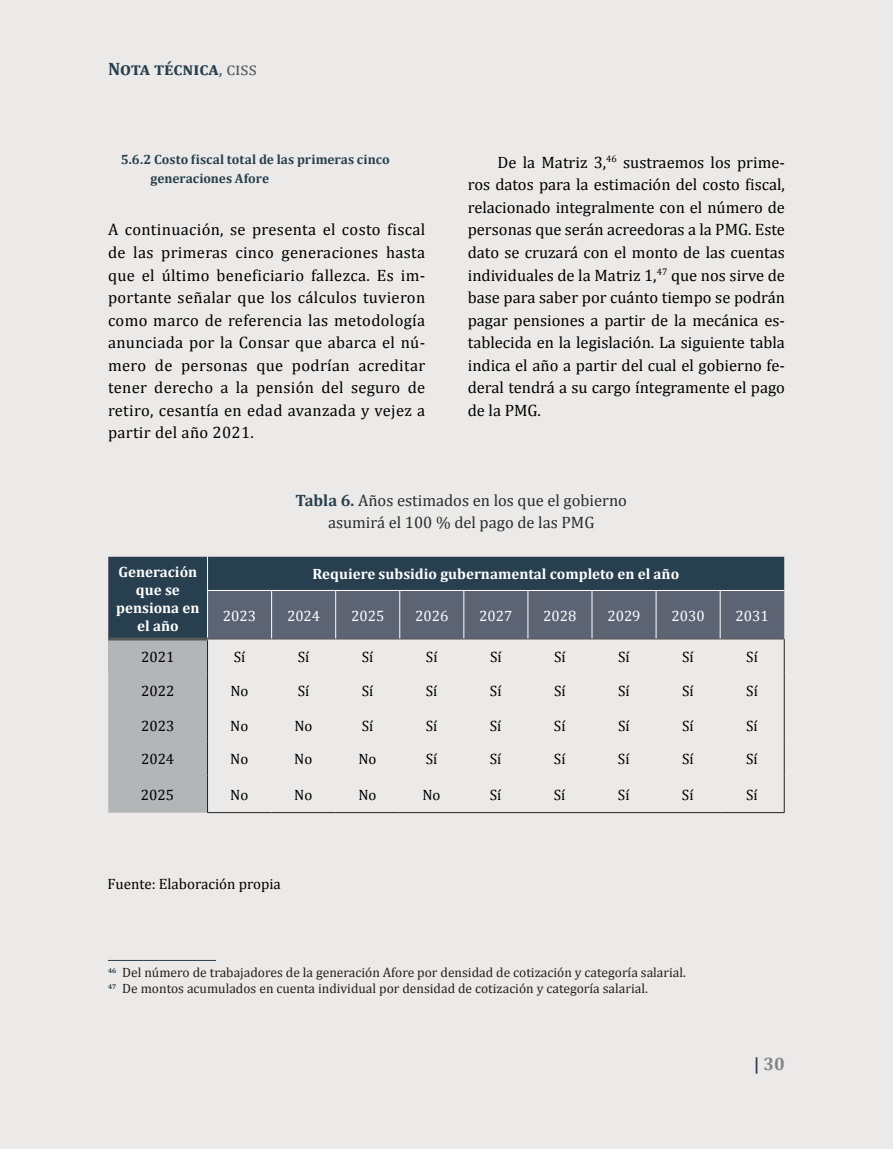
<style>
.page{position:relative;width:893px;height:1149px;background:#fff}
.page>*{position:absolute;margin:0;border:0;box-sizing:border-box;transform-origin:0 0}
.t1{font:700 18px "Cambria";color:#273f4e}
.t2{font:700 18px "Cambria";color:#808285}
.t3{font:16.5px/22.5px "Cambria";color:#000001;text-align:justify}
.t4{font:16.5px/22.5px "Cambria";color:#292d2f;text-align:center}
.t5{font:15px "Cambria";color:#000001}
.t6{font:700 15px/18px "Cambria";color:#fff;text-align:center}
.t7{font:15px "Cambria";color:#fff}
.t8{font:13.5px/16.2px "Cambria";color:#231f20}
.t9{font:700 13.5px/19.5px "Cambria";letter-spacing:.005em;color:#273f4e}
.s1{font-weight:400;color:#57585a}
.s2{font-weight:700;color:#273f4e}
.s3{color:#273f4e}
</style>
<div class="page">
<div style="left:0;top:0;width:893px;height:1148px;background:#ebeae8"></div>
<hr style="left:108px;top:959px;width:108px;height:1px;background:#273f4e">
<div style="left:108px;top:556px;width:676px;height:81px;background:#273f4e"></div>
<div style="left:208px;top:591px;width:576px;height:47px;background:#5c6473"></div>
<div style="left:108px;top:638px;width:100px;height:34px;background:#b2b6b6"></div>
<div style="left:108px;top:672px;width:99px;height:140px;background:#b2b6b6"></div>
<hr style="left:207px;top:556px;width:1px;height:34px;background:#fff">
<hr style="left:207px;top:590px;width:1px;height:47px;background:#fff">
<hr style="left:271px;top:590px;width:1px;height:48px;background:#fff">
<hr style="left:335px;top:590px;width:1px;height:48px;background:#fff">
<hr style="left:399px;top:590px;width:1px;height:48px;background:#fff">
<hr style="left:464px;top:590px;width:1px;height:48px;background:#fff">
<hr style="left:528px;top:590px;width:1px;height:48px;background:#fff">
<hr style="left:592px;top:590px;width:1px;height:48px;background:#fff">
<hr style="left:656px;top:590px;width:1px;height:48px;background:#fff">
<hr style="left:720px;top:590px;width:1px;height:48px;background:#fff">
<hr style="left:108px;top:637px;width:100px;height:3px;background:#57585a">
<hr style="left:207px;top:590px;width:65px;height:1px;background:#fff">
<hr style="left:272px;top:590px;width:64px;height:1px;background:#fff">
<hr style="left:336px;top:590px;width:64px;height:1px;background:#fff">
<hr style="left:400px;top:590px;width:64px;height:1px;background:#fff">
<hr style="left:464px;top:590px;width:64px;height:1px;background:#fff">
<hr style="left:528px;top:590px;width:64px;height:1px;background:#fff">
<hr style="left:592px;top:590px;width:64px;height:1px;background:#fff">
<hr style="left:656px;top:590px;width:64px;height:1px;background:#fff">
<hr style="left:720px;top:590px;width:64px;height:1px;background:#fff">
<hr style="left:208px;top:638px;width:64px;height:1px;background:#57585a">
<hr style="left:272px;top:638px;width:64px;height:1px;background:#57585a">
<hr style="left:336px;top:638px;width:64px;height:1px;background:#57585a">
<hr style="left:400px;top:638px;width:64px;height:1px;background:#57585a">
<hr style="left:464px;top:638px;width:64px;height:1px;background:#57585a">
<hr style="left:528px;top:638px;width:64px;height:1px;background:#57585a">
<hr style="left:592px;top:638px;width:64px;height:1px;background:#57585a">
<hr style="left:656px;top:638px;width:64px;height:1px;background:#57585a">
<hr style="left:720px;top:638px;width:64px;height:1px;background:#57585a">
<hr style="left:784px;top:639px;width:1px;height:33px;background:#231f20">
<hr style="left:207px;top:672px;width:1px;height:35px;background:#231f20">
<hr style="left:784px;top:672px;width:1px;height:35px;background:#231f20">
<hr style="left:207px;top:707px;width:1px;height:34px;background:#231f20">
<hr style="left:784px;top:707px;width:1px;height:34px;background:#231f20">
<hr style="left:207px;top:741px;width:1px;height:34px;background:#231f20">
<hr style="left:784px;top:741px;width:1px;height:34px;background:#231f20">
<hr style="left:207px;top:775px;width:1px;height:37px;background:#231f20">
<hr style="left:784px;top:775px;width:1px;height:37px;background:#231f20">
<hr style="left:207px;top:812px;width:65px;height:1px;background:#231f20">
<hr style="left:272px;top:812px;width:64px;height:1px;background:#231f20">
<hr style="left:336px;top:812px;width:64px;height:1px;background:#231f20">
<hr style="left:400px;top:812px;width:64px;height:1px;background:#231f20">
<hr style="left:464px;top:812px;width:64px;height:1px;background:#231f20">
<hr style="left:528px;top:812px;width:64px;height:1px;background:#231f20">
<hr style="left:592px;top:812px;width:64px;height:1px;background:#231f20">
<hr style="left:656px;top:812px;width:64px;height:1px;background:#231f20">
<hr style="left:720px;top:812px;width:64px;height:1px;background:#231f20">
<hr style="left:207px;top:640px;width:1px;height:32px;background:#231f20">
<p class="t1" style="left:108px;top:56px;width:150px">Nota técnica<span class="s1">, ciss</span></p>
<p class="t9" style="left:151px;top:149px;width:241px;text-indent:-30px">5.6.2 Costo fiscal total de las primeras cinco generaciones Afore</p>
<p class="t3" style="left:108px;top:218px;width:319px">A continuación, se presenta el costo fiscal de las primeras cinco generaciones hasta que el último beneficiario fallezca. Es im&shy;portante señalar que los cálculos tuvieron como marco de referencia las metodología anunciada por la Consar que abarca el nú&shy;mero de personas que podrían acreditar tener derecho a la pensión del seguro de retiro, cesantía en edad avanzada y vejez a partir del año 2021.</p>
<p class="t3" style="left:468px;top:151px;width:319px;text-indent:30px">De la Matriz 3,<sup>46</sup> sustraemos los prime&shy;ros datos para la estimación del costo fiscal, relacionado integralmente con el número de personas que serán acreedoras a la PMG. Este dato se cruzará con el monto de las cuentas individuales de la Matriz 1,<sup>47</sup> que nos sirve de base para saber por cuánto tiempo se podrán pagar pensiones a partir de la mecánica es&shy;tablecida en la legislación. La siguiente tabla indica el año a partir del cual el gobierno fe&shy;deral tendrá a su cargo íntegramente el pago de la PMG.</p>
<p class="t4" style="left:295px;top:489px;width:333px"><span class="s2">Tabla 6.</span> Años estimados en los que el gobierno asumirá el 100 % del pago de las PMG</p>
<p class="t6" style="left:116px;top:562px;width:85px">Generación que se pensiona en el año</p>
<p class="t6" style="left:313px;top:564px;width:368px">Requiere subsidio gubernamental completo en el año</p>
<p class="t7" style="left:223px;top:606px;width:35px">2023</p>
<p class="t7" style="left:287px;top:606px;width:35px">2024</p>
<p class="t7" style="left:351px;top:606px;width:35px">2025</p>
<p class="t7" style="left:415px;top:606px;width:35px">2026</p>
<p class="t7" style="left:479px;top:606px;width:35px">2027</p>
<p class="t7" style="left:543px;top:606px;width:35px">2028</p>
<p class="t7" style="left:607px;top:606px;width:35px">2029</p>
<p class="t7" style="left:671px;top:606px;width:35px">2030</p>
<p class="t7" style="left:735px;top:606px;width:35px">2031</p>
<p class="t5" style="left:141px;top:647px;width:35px">2021</p>
<p class="t5" style="left:234px;top:647px;width:13px">Sí</p>
<p class="t5" style="left:298px;top:647px;width:13px">Sí</p>
<p class="t5" style="left:362px;top:647px;width:13px">Sí</p>
<p class="t5" style="left:426px;top:647px;width:13px">Sí</p>
<p class="t5" style="left:490px;top:647px;width:13px">Sí</p>
<p class="t5" style="left:554px;top:647px;width:13px">Sí</p>
<p class="t5" style="left:618px;top:647px;width:13px">Sí</p>
<p class="t5" style="left:682px;top:647px;width:13px">Sí</p>
<p class="t5" style="left:746px;top:647px;width:13px">Sí</p>
<p class="t5" style="left:141px;top:681px;width:35px">2022</p>
<p class="t5" style="left:230px;top:681px;width:20px">No</p>
<p class="t5" style="left:298px;top:681px;width:13px">Sí</p>
<p class="t5" style="left:362px;top:681px;width:13px">Sí</p>
<p class="t5" style="left:426px;top:681px;width:13px">Sí</p>
<p class="t5" style="left:490px;top:681px;width:13px">Sí</p>
<p class="t5" style="left:554px;top:681px;width:13px">Sí</p>
<p class="t5" style="left:618px;top:681px;width:13px">Sí</p>
<p class="t5" style="left:682px;top:681px;width:13px">Sí</p>
<p class="t5" style="left:746px;top:681px;width:13px">Sí</p>
<p class="t5" style="left:141px;top:716px;width:35px">2023</p>
<p class="t5" style="left:230px;top:716px;width:20px">No</p>
<p class="t5" style="left:294px;top:716px;width:20px">No</p>
<p class="t5" style="left:362px;top:716px;width:13px">Sí</p>
<p class="t5" style="left:426px;top:716px;width:13px">Sí</p>
<p class="t5" style="left:490px;top:716px;width:13px">Sí</p>
<p class="t5" style="left:554px;top:716px;width:13px">Sí</p>
<p class="t5" style="left:618px;top:716px;width:13px">Sí</p>
<p class="t5" style="left:682px;top:716px;width:13px">Sí</p>
<p class="t5" style="left:746px;top:716px;width:13px">Sí</p>
<p class="t5" style="left:141px;top:750px;width:35px">2024</p>
<p class="t5" style="left:230px;top:750px;width:20px">No</p>
<p class="t5" style="left:294px;top:750px;width:20px">No</p>
<p class="t5" style="left:358px;top:750px;width:20px">No</p>
<p class="t5" style="left:426px;top:750px;width:13px">Sí</p>
<p class="t5" style="left:490px;top:750px;width:13px">Sí</p>
<p class="t5" style="left:554px;top:750px;width:13px">Sí</p>
<p class="t5" style="left:618px;top:750px;width:13px">Sí</p>
<p class="t5" style="left:682px;top:750px;width:13px">Sí</p>
<p class="t5" style="left:746px;top:750px;width:13px">Sí</p>
<p class="t5" style="left:141px;top:785px;width:35px">2025</p>
<p class="t5" style="left:230px;top:785px;width:20px">No</p>
<p class="t5" style="left:294px;top:785px;width:20px">No</p>
<p class="t5" style="left:358px;top:785px;width:20px">No</p>
<p class="t5" style="left:422px;top:785px;width:20px">No</p>
<p class="t5" style="left:490px;top:785px;width:13px">Sí</p>
<p class="t5" style="left:554px;top:785px;width:13px">Sí</p>
<p class="t5" style="left:618px;top:785px;width:13px">Sí</p>
<p class="t5" style="left:682px;top:785px;width:13px">Sí</p>
<p class="t5" style="left:746px;top:785px;width:13px">Sí</p>
<p class="t5" style="left:108px;top:874px;width:175px">Fuente: Elaboración propia</p>
<p class="t8" style="left:108px;top:963px;width:579px"><sup>46</sup> Del número de trabajadores de la generación Afore por densidad de cotización y categoría salarial.<br><sup>47</sup> De montos acumulados en cuenta individual por densidad de cotización y categoría salarial.</p>
<p class="t2" style="left:754px;top:1050px;width:33px"><span class="s3">|</span> 30</p>
</div>
